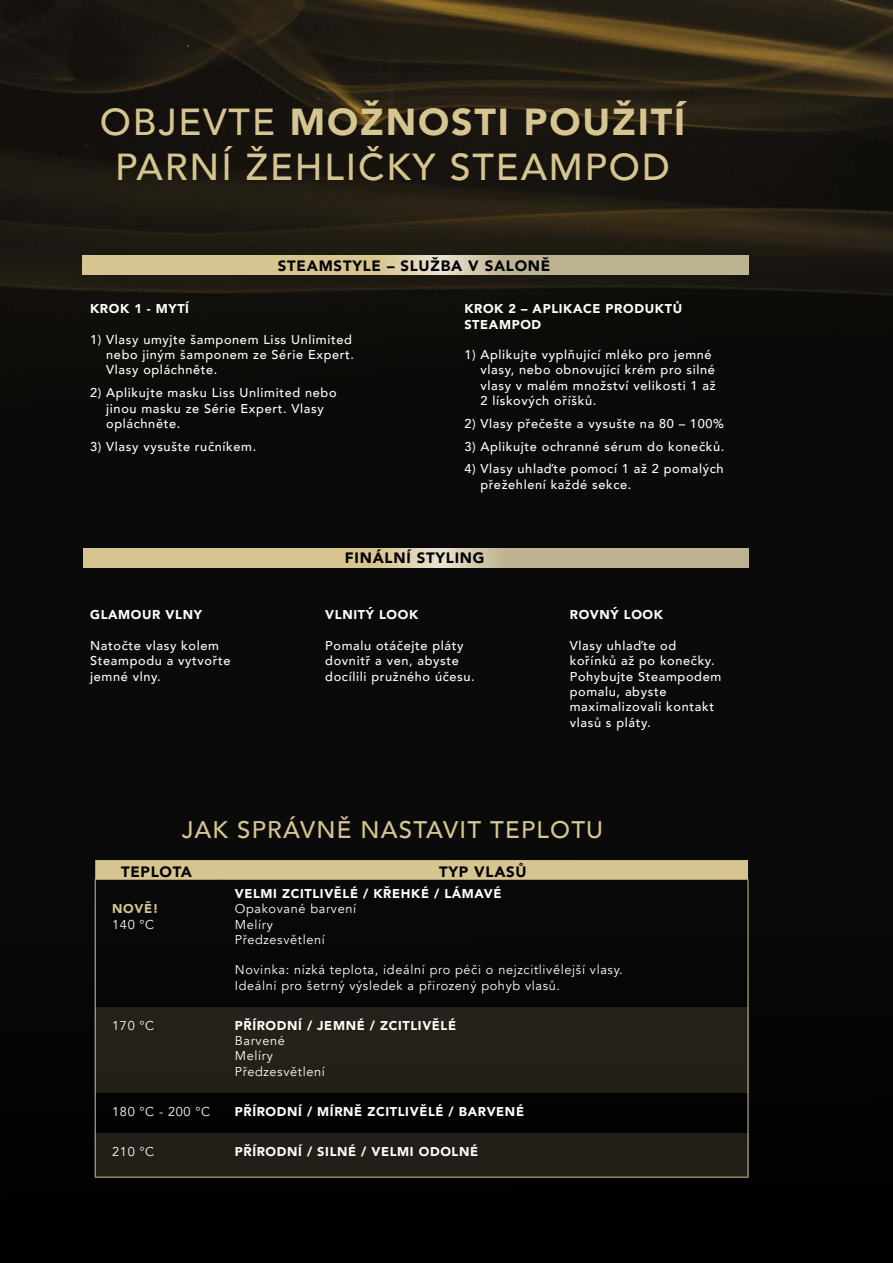
<style>
.page{position:relative;width:893px;height:1263px;background:#fff}
.page>*{position:absolute;margin:0;border:0;box-sizing:border-box;transform-origin:0 0}
.t1{font:500 37.5px/45px "Avenir";letter-spacing:.05em;color:#d6c590;text-align:center}
.t2{font:500 24px "Avenir";letter-spacing:.05em;color:#d6c590}
.t3{font:900 15px "Avenir";letter-spacing:.05em;color:#000}
.t4{font:500 12.75px/15.3px "Avenir";letter-spacing:.05em;color:#fff}
.t5{font:12.75px/15.3px "Avenir";letter-spacing:.05em;color:#fff}
.t6{font:900 12.75px/15.3px "Avenir";letter-spacing:.05em;color:#fff}
.t7{font:900 12.75px "Avenir";color:#d6c590}
.s1{font-weight:900}
</style>
<div class="page">
<img style="left:0;top:0;width:893px;height:1263px">
<svg style="left:82px;top:256px;width:666px;height:19px"></svg>
<svg style="left:83px;top:548px;width:665px;height:19px"></svg>
<div style="left:95px;top:1007px;width:653px;height:86px;background:#242119"></div>
<div style="left:95px;top:1133px;width:653px;height:44px;background:#211f17"></div>
<div style="left:95px;top:860px;width:653px;height:19px;background:#d6c590"></div>
<hr style="left:95px;top:879px;width:123px;height:1px;background:#d6c590">
<hr style="left:95px;top:879px;width:1px;height:132px;background:#d6c590">
<hr style="left:218px;top:879px;width:530px;height:1px;background:#d6c590">
<hr style="left:748px;top:879px;width:1px;height:132px;background:#d6c590">
<hr style="left:95px;top:1011px;width:1px;height:86px;background:#d6c590">
<hr style="left:748px;top:1011px;width:1px;height:86px;background:#d6c590">
<hr style="left:95px;top:1097px;width:1px;height:40px;background:#d6c590">
<hr style="left:748px;top:1097px;width:1px;height:40px;background:#d6c590">
<hr style="left:95px;top:1137px;width:1px;height:40px;background:#d6c590">
<hr style="left:748px;top:1137px;width:1px;height:40px;background:#d6c590">
<hr style="left:95px;top:1177px;width:123px;height:1px;background:#d6c590">
<hr style="left:218px;top:1177px;width:530px;height:1px;background:#d6c590">
<h1 class="t1" style="left:100px;top:98px;width:587px">OBJEVTE <span class="s1">MOŽNOSTI POUŽITÍ<br></span>PARNÍ ŽEHLIČKY STEAMPOD</h1>
<p class="t3" style="left:278px;top:253px;width:274px">STEAMSTYLE – SLUŽBA V SALONĚ</p>
<p class="t6" style="left:90px;top:301px;width:100px">KROK 1 - MYTÍ</p>
<p class="t4" style="left:106px;top:331px;width:249px;text-indent:-16px">1) Vlasy umyjte šamponem Liss Unlimited nebo jiným šamponem ze Série Expert.<br>Vlasy opláchněte.</p>
<p class="t4" style="left:106px;top:384px;width:232px;text-indent:-16px">2) Aplikujte masku Liss Unlimited nebo jinou masku ze Série Expert. Vlasy opláchněte.</p>
<p class="t4" style="left:90px;top:438px;width:168px">3) Vlasy vysušte ručníkem.</p>
<p class="t6" style="left:464px;top:301px;width:219px">KROK 2 – APLIKACE PRODUKTŮ<br>STEAMPOD</p>
<p class="t4" style="left:480px;top:346px;width:237px;text-indent:-16px">1) Aplikujte vyplňující mléko pro jemné vlasy, nebo obnovující krém pro silné vlasy v malém množství velikosti 1 až 2 lískových oříšků.</p>
<p class="t4" style="left:464px;top:415px;width:261px">2) Vlasy přečešte a vysušte na 80 – 100%</p>
<p class="t4" style="left:464px;top:438px;width:261px">3) Aplikujte ochranné sérum do konečků.</p>
<p class="t4" style="left:480px;top:461px;width:245px;text-indent:-16px">4) Vlasy uhlaďte pomocí 1 až 2 pomalých přežehlení každé sekce.</p>
<p class="t6" style="left:90px;top:607px;width:113px">GLAMOUR VLNY</p>
<p class="t4" style="left:90px;top:637px;width:142px">Natočte vlasy kolem<br>Steampodu a vytvořte jemné vlny.</p>
<p class="t3" style="left:345px;top:545px;width:141px">FINÁLNÍ STYLING</p>
<p class="t6" style="left:325px;top:607px;width:94px">VLNITÝ LOOK</p>
<p class="t4" style="left:325px;top:637px;width:151px">Pomalu otáčejte pláty dovnitř a ven, abyste docílili pružného účesu.</p>
<p class="t6" style="left:570px;top:607px;width:95px">ROVNÝ LOOK</p>
<p class="t4" style="left:570px;top:637px;width:153px">Vlasy uhlaďte od kořínků až po konečky.<br>Pohybujte Steampodem pomalu, abyste maximalizovali kontakt vlasů s pláty.</p>
<h2 class="t2" style="left:182px;top:809px;width:423px">JAK SPRÁVNĚ NASTAVIT TEPLOTU</h2>
<p class="t3" style="left:121px;top:859px;width:72px">TEPLOTA</p>
<p class="t3" style="left:439px;top:859px;width:89px">TYP VLASŮ</p>
<p class="t7" style="left:112px;top:898px;width:48px">NOVĚ!</p>
<p class="t5" style="left:112px;top:917px;width:44px">140 °C</p>
<p class="t6" style="left:235px;top:885px;width:268px">VELMI ZCITLIVĚLÉ / KŘEHKÉ / LÁMAVÉ</p>
<p class="t5" style="left:235px;top:901px;width:123px">Opakované barvení<br>Melíry<br>Předzesvětlení</p>
<p class="t5" style="left:235px;top:963px;width:390px">Novinka: nízká teplota, ideální pro péči o nejzcitlivělejší vlasy.<br>Ideální pro šetrný výsledek a přirozený pohyb vlasů.</p>
<p class="t5" style="left:112px;top:1018px;width:44px">170 °C</p>
<p class="t6" style="left:235px;top:1017px;width:223px">PŘÍRODNÍ / JEMNÉ / ZCITLIVĚLÉ</p>
<p class="t5" style="left:235px;top:1033px;width:92px">Barvené<br>Melíry<br>Předzesvětlení</p>
<p class="t5" style="left:112px;top:1104px;width:100px">180 °C - 200 °C</p>
<p class="t6" style="left:235px;top:1103px;width:291px">PŘÍRODNÍ / MÍRNĚ ZCITLIVĚLÉ / BARVENÉ</p>
<p class="t5" style="left:112px;top:1144px;width:44px">210 °C</p>
<p class="t6" style="left:235px;top:1143px;width:245px">PŘÍRODNÍ / SILNÉ / VELMI ODOLNÉ</p>
</div>
